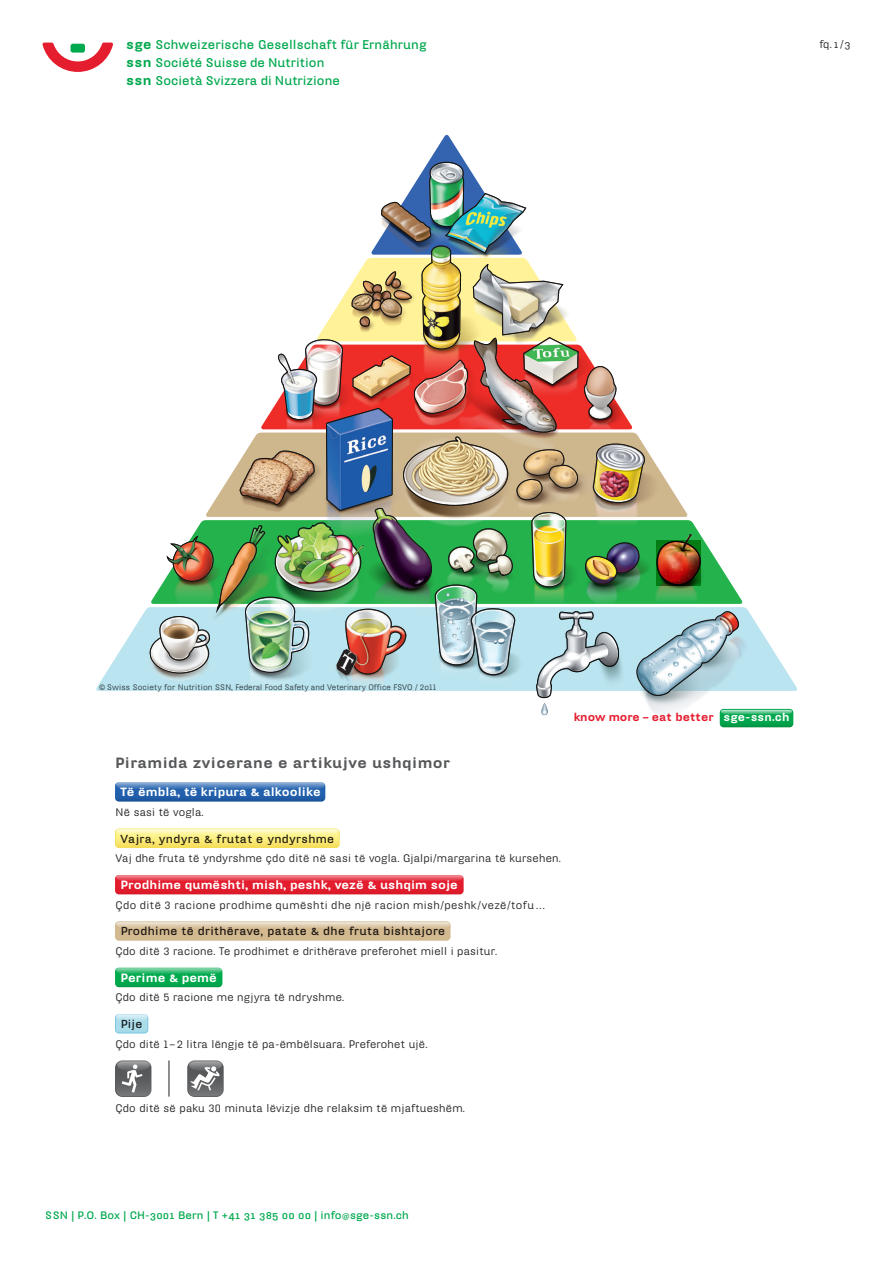
<style>
.page{position:relative;width:893px;height:1263px;background:#fff}
.page>*{position:absolute;margin:0;border:0;box-sizing:border-box;transform-origin:0 0}
.t1{font:900 14.4px "Hydra Text";letter-spacing:.03em;color:#57585a}
.t2{font:700 12.3px/18px "Hydra Text";letter-spacing:.005em;color:#00a84e}
.t3{font:900 11.7px "Hydra Text";letter-spacing:.005em;color:#fff}
.t4{font:900 11.55px "Hydra Text";letter-spacing:.005em;color:#fff}
.t5{font:700 11.25px "Hydra Text";letter-spacing:.03em;color:#231f20}
.t6{font:900 11.1px "Hydra Text";letter-spacing:.01em;color:#e41d2f}
.t7{font:10.65px "Hydra Text";letter-spacing:.02em;color:#231f20}
.t8{font:10.65px "Hydra Text";letter-spacing:.04em;color:#231f20}
.t9{font:700 10.5px "Hydra Text";letter-spacing:.01em;color:#00a84e}
.t10{font:10.5px "Hydra Text";color:#231f20}
.t11{font:7.8px "Hydra Text";letter-spacing:.005em;color:#3e3e3f}
.s1{font-weight:900;font-size:13.05px}
.s2{font-family:"Hydra Text Regular Expert"}
.s3{font-family:"Arial";font-size:7.5px}
.s4{color:#fff}
.s5{font-family:"Hydra Text Bold Expert";font-weight:400}
.s6{font-weight:400}
</style>
<div class="page">
<svg style="left:43px;top:43px;width:70px;height:29px"></svg>
<img style="left:96px;top:596px;width:701px;height:132px">
<img style="left:149px;top:135px;width:590px;height:563px">
<svg style="left:720px;top:709px;width:73px;height:18px"></svg>
<svg style="left:115px;top:782px;width:210px;height:19px;background:#2b65ad"></svg>
<img style="left:116px;top:783px;width:208px;height:5px">
<svg style="left:115px;top:828px;width:225px;height:20px;background:#f9ea7a"></svg>
<img style="left:116px;top:829px;width:222px;height:5px">
<svg style="left:115px;top:875px;width:349px;height:19px;background:#e12333"></svg>
<img style="left:116px;top:876px;width:346px;height:5px">
<div style="left:115px;top:921px;width:336px;height:20px;background:#d3b990;border-radius:4px"></div>
<img style="left:116px;top:922px;width:333px;height:5px">
<svg style="left:115px;top:968px;width:107px;height:19px"></svg>
<img style="left:116px;top:968px;width:105px;height:6px">
<svg style="left:115px;top:1014px;width:33px;height:19px"></svg>
<img style="left:116px;top:1015px;width:31px;height:5px">
<svg style="left:115px;top:1060px;width:36px;height:37px"></svg>
<img style="left:116px;top:1061px;width:34px;height:35px">
<svg style="left:122px;top:1064px;width:20px;height:29px"></svg>
<svg style="left:187px;top:1060px;width:37px;height:37px"></svg>
<img style="left:188px;top:1061px;width:35px;height:35px">
<svg style="left:190px;top:1066px;width:30px;height:24px"></svg>
<hr style="left:169px;top:1060px;width:1px;height:36px;background:#231f20">
<p class="t2" style="left:126px;top:35px;width:302px"><span class="s1">sge</span> Schweizerische Gesellschaft für Ernährung <span class="s1">ssn</span> Société Suisse de Nutrition<br><span class="s1">ssn</span> Società Svizzera di Nutrizione</p>
<p class="t10" style="left:819px;top:38px;width:33px">fq. <span class="s2">1</span> / <span class="s2">3</span></p>
<p class="t11" style="left:100px;top:682px;width:338px"><span class="s3">©</span> Swiss Society for Nutrition SSN, Federal Food Safety and Veterinary Office FSVO / 2o11</p>
<p class="t1" style="left:115px;top:754px;width:337px">Piramida zvicerane e artikujve ushqimor</p>
<p class="t4" style="left:120px;top:784px;width:202px">Të ëmbla, të kripura &amp; alkoolike</p>
<p class="t5" style="left:120px;top:831px;width:215px">Vajra, yndyra &amp; frutat e yndyrshme</p>
<p class="t4" style="left:120px;top:877px;width:339px">Prodhime qumështi, mish, peshk, vezë &amp; ushqim soje</p>
<p class="t5" style="left:120px;top:924px;width:326px">Prodhime të drithërave, patate &amp; dhe fruta bishtajore</p>
<p class="t3" style="left:120px;top:970px;width:98px">Perime &amp; pemë</p>
<p class="t5" style="left:120px;top:1016px;width:24px">Pije</p>
<p class="t7" style="left:116px;top:805px;width:89px">Në sasi të vogla.</p>
<p class="t7" style="left:115px;top:851px;width:447px">Vaj dhe fruta të yndyrshme çdo ditë në sasi të vogla. Gjalpi/margarina të kursehen.</p>
<p class="t8" style="left:115px;top:898px;width:431px">Çdo ditë 3 racione prodhime qumështi dhe një racion mish/peshk/vezë/tofu ...</p>
<p class="t7" style="left:115px;top:944px;width:383px">Çdo ditë 3 racione. Te prodhimet e drithërave preferohet miell i pasitur.</p>
<p class="t7" style="left:115px;top:991px;width:230px">Çdo ditë 5 racione me ngjyra të ndryshme.</p>
<p class="t7" style="left:115px;top:1037px;width:313px">Çdo ditë 1–2 litra lëngje të pa-ëmbëlsuara. Preferohet ujë.</p>
<p class="t6" style="left:574px;top:710px;width:217px">know more – eat better <span class="s4">sge-ssn.ch</span></p>
<p class="t7" style="left:115px;top:1101px;width:351px">Çdo ditë së paku 30 minuta lëvizje dhe relaksim të mjaftueshëm.</p>
<p class="t9" style="left:46px;top:1208px;width:365px">SSN | P.O. Box | CH-<span class="s5">3001</span> Bern | T +<span class="s5">41 31 385 00 00</span> | info<span class="s6">@</span>sge-ssn.ch</p>
</div>
